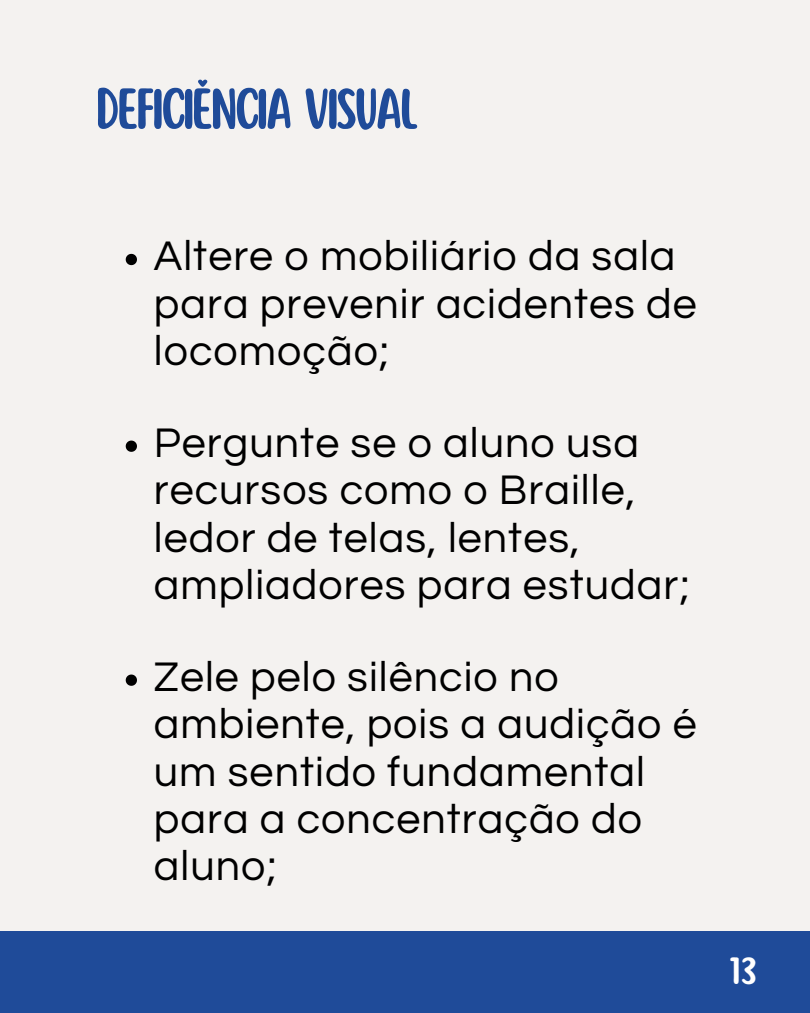
<style>
.page{position:relative;width:810px;height:1013px;background:#fff}
.page>*{position:absolute;margin:0;border:0;box-sizing:border-box;transform-origin:0 0}
.t1{font:50.7px "Scripter";letter-spacing:-.05em;color:#1f4b99}
.t2{font:43px/47.2px "Questrial";letter-spacing:.025em;color:#000}
.t3{font:33.1px "Scripter";color:#fff}
</style>
<div class="page">
<div style="left:0;top:0;width:810px;height:1012px;background:#f4f2f0"></div>
<div style="left:0;top:932px;width:809px;height:80px;background:#1f4b99"></div>
<svg style="left:126px;top:254px;width:11px;height:11px"></svg>
<svg style="left:126px;top:440px;width:11px;height:12px"></svg>
<svg style="left:126px;top:674px;width:11px;height:11px"></svg>
<p class="t1" style="left:96px;top:83px;width:323px">DEFICIÊNCIA VISUAL</p>
<p class="t2" style="left:154px;top:234px;width:545px">Altere o mobiliário da sala para prevenir acidentes de locomoção;</p>
<p class="t2" style="left:154px;top:420px;width:538px">Pergunte se o aluno usa recursos como o Braille, ledor de telas, lentes, ampliadores para estudar;</p>
<p class="t2" style="left:154px;top:654px;width:544px">Zele pelo silêncio no ambiente, pois a audição é um sentido fundamental para a concentração do aluno;</p>
<h1 class="t3" style="left:729px;top:954px;width:29px">13</h1>
</div>
